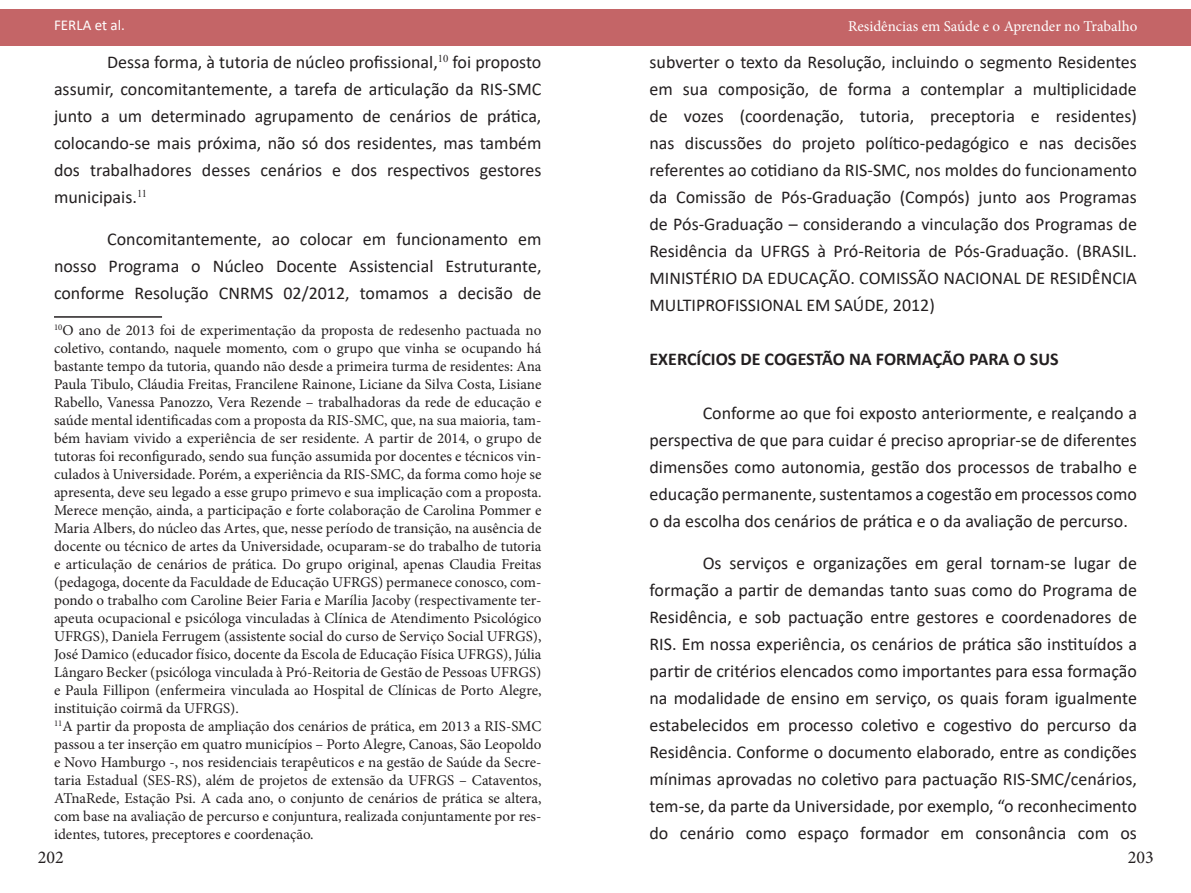
<style>
.page{position:relative;width:1191px;height:893px;background:#fff}
.page>*{position:absolute;margin:0;border:0;box-sizing:border-box;transform-origin:0 0}
.t1{font:18px/27px "Calibri";color:#231f20;text-align:justify}
.t2{font:700 18px "Calibri";color:#231f20}
.t3{font:18px "Minion Pro";color:#231f20}
.t4{font:15px/18px "Minion Pro";color:#231f20}
.t5{font:15px "Minion Pro";color:#fff}
.t6{font:15px "Calibri";color:#fff}
</style>
<div class="page">
<div style="left:0;top:10px;width:1191px;height:36px;background:#c46567"></div>
<hr style="left:54px;top:316px;width:108px;height:2px;background:#231f20">
<p class="t6" style="left:54px;top:15px;width:72px">FERLA et al.</p>
<p class="t5" style="left:848px;top:16px;width:291px">Residências em Saúde e o Aprender no Trabalho</p>
<p class="t1" style="left:54px;top:48px;width:489px;text-indent:53px">Dessa forma, à tutoria de núcleo profissional,<sup>10</sup> foi proposto assumir, concomitantemente, a tarefa de articulação da RIS-SMC junto a um determinado agrupamento de cenários de prática, colocando-se mais próxima, não só dos residentes, mas também dos trabalhadores desses cenários e dos respectivos gestores municipais.<sup>11</sup></p>
<p class="t1" style="left:54px;top:225px;width:489px;text-indent:53px">Concomitantemente, ao colocar em funcionamento em nosso Programa o Núcleo Docente Assistencial Estruturante, conforme Resolução CNRMS 02/2012, tomamos a decisão de</p>
<p class="t4" style="left:54px;top:321px;width:489px"><sup>10</sup>O ano de 2013 foi de experimentação da proposta de redesenho pactuada no coletivo, contando, naquele momento, com o grupo que vinha se ocupando há bastante tempo da tutoria, quando não desde a primeira turma de residentes: Ana Paula Tibulo, Cláudia Freitas, Francilene Rainone, Liciane da Silva Costa, Lisiane Rabello, Vanessa Panozzo, Vera Rezende – trabalhadoras da rede de educação e saúde mental identificadas com a proposta da RIS-SMC, que, na sua maioria, tam&shy;bém haviam vivido a experiência de ser residente. A partir de 2014, o grupo de tutoras foi reconfigurado, sendo sua função assumida por docentes e técnicos vin&shy;culados à Universidade. Porém, a experiência da RIS-SMC, da forma como hoje se apresenta, deve seu legado a esse grupo primevo e sua implicação com a proposta.<br>Merece menção, ainda, a participação e forte colaboração de Carolina Pommer e Maria Albers, do núcleo das Artes, que, nesse período de transição, na ausência de docente ou técnico de artes da Universidade, ocuparam-se do trabalho de tutoria e articulação de cenários de prática. Do grupo original, apenas Claudia Freitas (pedagoga, docente da Faculdade de Educação UFRGS) permanece conosco, com&shy;pondo o trabalho com Caroline Beier Faria e Marília Jacoby (respectivamente ter&shy;apeuta ocupacional e psicóloga vinculadas à Clínica de Atendimento Psicológico UFRGS), Daniela Ferrugem (assistente social do curso de Serviço Social UFRGS), José Damico (educador físico, docente da Escola de Educação Física UFRGS), Júlia Lângaro Becker (psicóloga vinculada à Pró-Reitoria de Gestão de Pessoas UFRGS) e Paula Fillipon (enfermeira vinculada ao Hospital de Clínicas de Porto Alegre, instituição coirmã da UFRGS).<br><sup>11</sup>A partir da proposta de ampliação dos cenários de prática, em 2013 a RIS-SMC passou a ter inserção em quatro municípios – Porto Alegre, Canoas, São Leopoldo e Novo Hamburgo -, nos residenciais terapêuticos e na gestão de Saúde da Secre&shy;taria Estadual (SES-RS), além de projetos de extensão da UFRGS – Cataventos, ATnaRede, Estação Psi. A cada ano, o conjunto de cenários de prática se altera, com base na avaliação de percurso e conjuntura, realizada conjuntamente por res&shy;identes, tutores, preceptores e coordenação.</p>
<p class="t1" style="left:649px;top:48px;width:489px">subverter o texto da Resolução, incluindo o segmento Residentes em sua composição, de forma a contemplar a multiplicidade de vozes (coordenação, tutoria, preceptoria e residentes) nas discussões do projeto político-pedagógico e nas decisões referentes ao cotidiano da RIS-SMC, nos moldes do funcionamento da Comissão de Pós-Graduação (Compós) junto aos Programas de Pós-Graduação – considerando a vinculação dos Programas de Residência da UFRGS à Pró-Reitoria de Pós-Graduação. (BRASIL.<br>MINISTÉRIO DA EDUCAÇÃO. COMISSÃO NACIONAL DE RESIDÊNCIA MULTIPROFISSIONAL EM SAÚDE, 2012)</p>
<p class="t2" style="left:649px;top:346px;width:410px">EXERCÍCIOS DE COGESTÃO NA FORMAÇÃO PARA O SUS</p>
<p class="t1" style="left:649px;top:399px;width:489px;text-indent:53px">Conforme ao que foi exposto anteriormente, e realçando a perspectiva de que para cuidar é preciso apropriar-se de diferentes dimensões como autonomia, gestão dos processos de trabalho e educação permanente, sustentamos a cogestão em processos como o da escolha dos cenários de prática e o da avaliação de percurso.</p>
<p class="t1" style="left:649px;top:549px;width:489px;text-indent:53px">Os serviços e organizações em geral tornam-se lugar de formação a partir de demandas tanto suas como do Programa de Residência, e sob pactuação entre gestores e coordenadores de RIS. Em nossa experiência, os cenários de prática são instituídos a partir de critérios elencados como importantes para essa formação na modalidade de ensino em serviço, os quais foram igualmente estabelecidos em processo coletivo e cogestivo do percurso da Residência. Conforme o documento elaborado, entre as condições mínimas aprovadas no coletivo para pactuação RIS-SMC/cenários, tem-se, da parte da Universidade, por exemplo, “o reconhecimento do cenário como espaço formador em consonância com os</p>
<p class="t3" style="left:38px;top:845px;width:27px">202</p>
<p class="t3" style="left:1127px;top:845px;width:27px">203</p>
</div>
